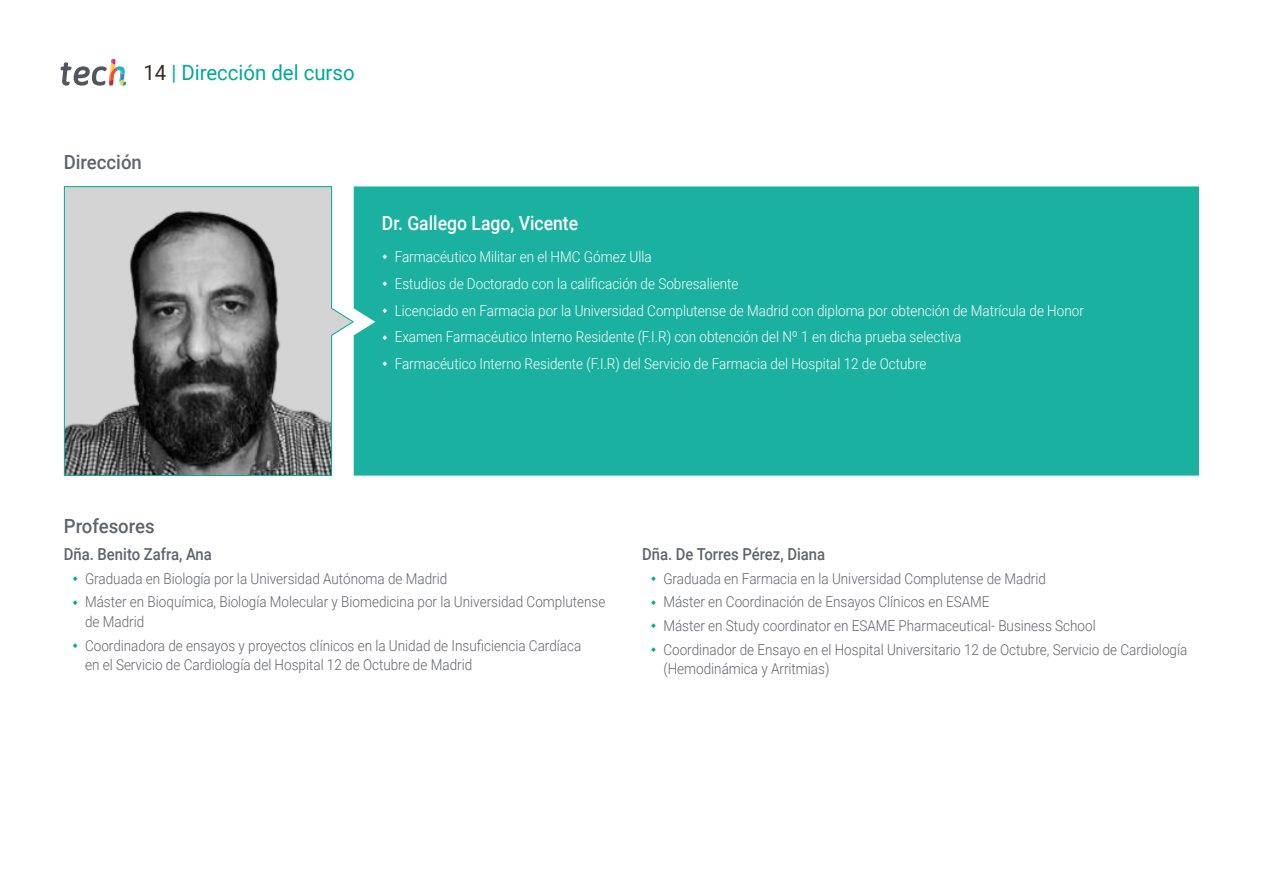
<style>
.page{position:relative;width:1263px;height:893px;background:#fff}
.page>*{position:absolute;margin:0;border:0;box-sizing:border-box;transform-origin:0 0}
.t1{font:21px "Roboto";color:#00a996}
.t2{font:500 19.5px "Roboto";color:#fff;scale:.9 1}
.t3{font:500 19.5px "Roboto";color:#61646a;scale:.95 1}
.t4{font:500 16.5px "Roboto";color:#61646a;scale:.9 1}
.t5{font:300 15px/23.7px "Roboto";color:#61646a;scale:.9 1}
.t6{font:300 15px/26.7px "Roboto";color:#fff;scale:.9 1}
.s1{color:#312e20}
</style>
<div class="page">
<svg style="left:61px;top:59px;width:65px;height:27px"></svg>
<div style="left:354px;top:186px;width:845px;height:290px;background:#1ab1a0"></div>
<svg style="left:64px;top:186px;width:290px;height:290px;background:#959797"></svg>
<svg style="left:383px;top:254px;width:4px;height:5px"></svg>
<svg style="left:383px;top:281px;width:4px;height:5px"></svg>
<svg style="left:383px;top:308px;width:4px;height:5px"></svg>
<svg style="left:383px;top:335px;width:4px;height:5px"></svg>
<svg style="left:383px;top:361px;width:4px;height:5px"></svg>
<h1 class="t1" style="left:144px;top:57px;width:213px"><span class="s1">14</span> | Dirección del curso</h1>
<h2 class="t3" style="left:64px;top:149px;width:84px">Dirección</h2>
<h2 class="t2" style="left:382px;top:210px;width:219px">Dr. Gallego Lago, Vicente</h2>
<p class="t6" style="left:395px;top:243px;width:767px">Farmacéutico Militar en el HMC Gómez Ulla<br>Estudios de Doctorado con la calificación de Sobresaliente<br>Licenciado en Farmacia por la Universidad Complutense de Madrid con diploma por obtención de Matrícula de Honor Examen Farmacéutico Interno Residente (F.I.R) con obtención del Nº 1 en dicha prueba selectiva<br>Farmacéutico Interno Residente (F.I.R) del Servicio de Farmacia del Hospital 12 de Octubre</p>
<h2 class="t3" style="left:64px;top:512px;width:97px">Profesores</h2>
<p class="t4" style="left:64px;top:542px;width:166px">Dña. Benito Zafra, Ana</p>
<p class="t5" style="left:85px;top:566px;width:580px">Graduada en Biología por la Universidad Autónoma de Madrid<br>Máster en Bioquímica, Biología Molecular y Biomedicina por la Universidad Complutense</p>
<p class="t5" style="left:85px;top:609px;width:553px">de Madrid<br>Coordinadora de ensayos y proyectos clínicos en la Unidad de Insuficiencia Cardíaca</p>
<p class="t5" style="left:85px;top:652px;width:432px">en el Servicio de Cardiología del Hospital 12 de Octubre de Madrid</p>
<p class="t4" style="left:642px;top:542px;width:205px">Dña. De Torres Pérez, Diana</p>
<p class="t5" style="left:663px;top:566px;width:584px">Graduada en Farmacia en la Universidad Complutense de Madrid<br>Máster en Coordinación de Ensayos Clínicos en ESAME<br>Máster en Study coordinator en ESAME Pharmaceutical- Business School<br>Coordinador de Ensayo en el Hospital Universitario 12 de Octubre, Servicio de Cardiología</p>
<p class="t5" style="left:663px;top:657px;width:186px">(Hemodinámica y Arritmias)</p>
</div>
